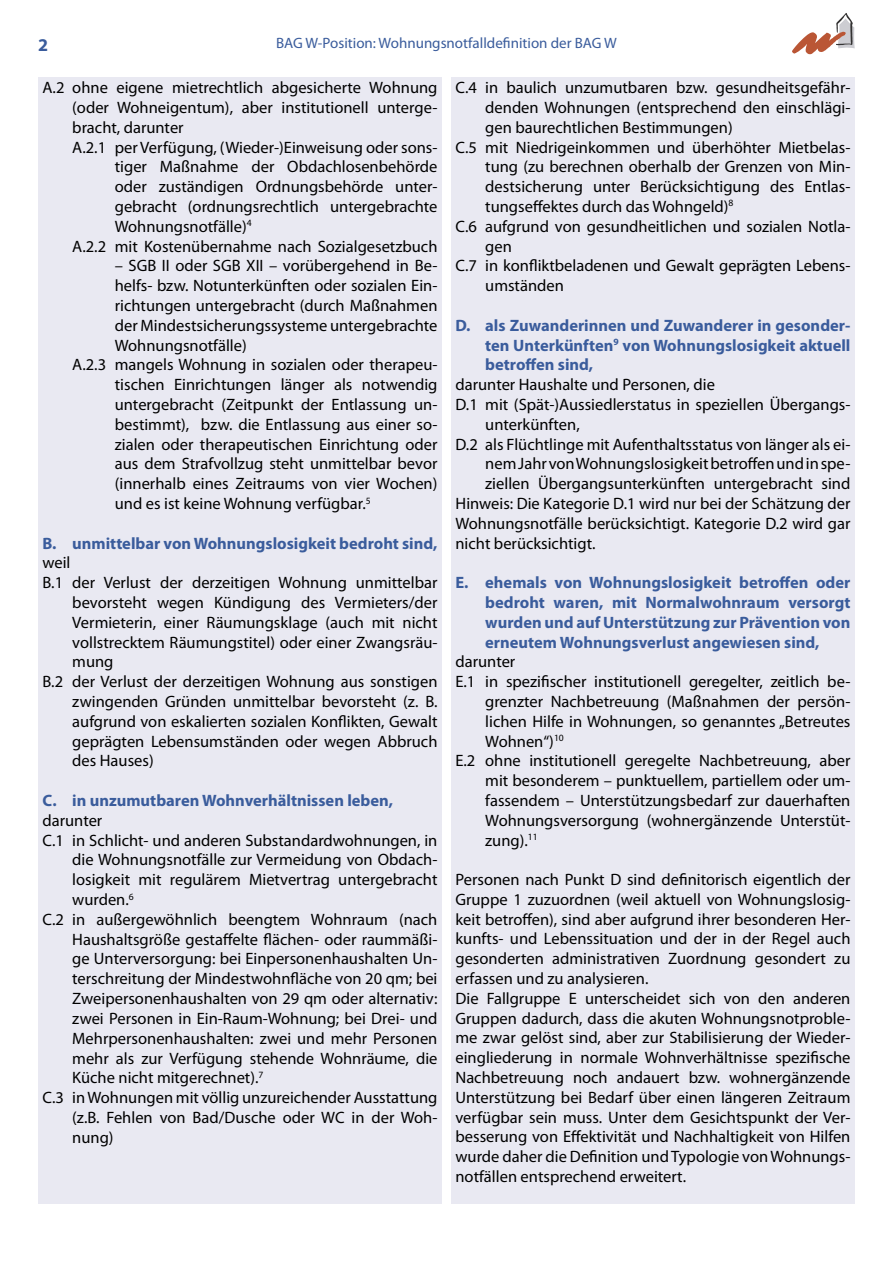
<style>
.page{position:relative;width:893px;height:1263px;background:#fff}
.page>*{position:absolute;margin:0;border:0;box-sizing:border-box;transform-origin:0 0}
.t1{font:700 18px "Myriad Pro";color:#3a5c9c}
._1_eb_einz{font:16.5px/19.8px "Myriad Pro";color:#000;text-align:justify}
._2_eb_einz{font:16.5px/19.8px "Myriad Pro";color:#000;text-align:justify}
.Über{font:700 16.5px/19.8px "Myriad Pro";color:#3a5c9c;text-align:justify}
.t2{font:15px "Myriad Pro";color:#3a5c9c}
</style>
<div class="page">
<div style="left:38px;top:77px;width:404px;height:1126px;background:#e9e9f2"></div>
<div style="left:451px;top:77px;width:404px;height:1126px;background:#e9e9f2"></div>
<svg style="left:792px;top:13px;width:63px;height:41px"></svg>
<p class="t1" style="left:38px;top:35px;width:11px">2</p>
<p class="t2" style="left:276px;top:35px;width:342px">BAG W-Position: Wohnungsnotfalldefinition der BAG W</p>
<p class="_1_eb_einz" style="left:72px;top:78px;width:367px;text-indent:-30px">A.2 ohne eigene mietrechtlich abgesicherte Wohnung (oder Wohneigentum), aber institutionell unterge&shy;bracht, darunter</p>
<p class="_2_eb_einz" style="left:115px;top:137px;width:324px;text-indent:-43px">A.2.1 per Verfügung, (Wieder-)Einweisung oder sons&shy;tiger Maßnahme der Obdachlosenbehörde oder zuständigen Ordnungsbehörde unter&shy;gebracht (ordnungsrechtlich untergebrachte Wohnungsnotfälle)<sup>4</sup></p>
<p class="_2_eb_einz" style="left:72px;top:236px;width:367px">A.2.2 mit Kostenübernahme nach Sozialgesetzbuch</p>
<p class="_2_eb_einz" style="left:115px;top:256px;width:324px">– SGB II oder SGB XII – vorübergehend in Be&shy;helfs- bzw. Notunterkünften oder sozialen Ein&shy;richtungen untergebracht (durch Maßnahmen der Mindestsicherungssysteme untergebrachte Wohnungsnotfälle)</p>
<p class="_2_eb_einz" style="left:115px;top:355px;width:324px;text-indent:-43px">A.2.3 mangels Wohnung in sozialen oder therapeu&shy;tischen Einrichtungen länger als notwendig untergebracht (Zeitpunkt der Entlassung un&shy;bestimmt), bzw. die Entlassung aus einer so&shy;zialen oder therapeutischen Einrichtung oder aus dem Strafvollzug steht unmittelbar bevor (innerhalb eines Zeitraums von vier Wochen) und es ist keine Wohnung verfügbar.<sup>5</sup></p>
<p class="Über" style="left:43px;top:533px;width:396px">B. unmittelbar von Wohnungslosigkeit bedroht sind,</p>
<p class="_1_eb_einz" style="left:43px;top:553px;width:30px">weil</p>
<p class="_1_eb_einz" style="left:72px;top:573px;width:367px;text-indent:-30px">B.1 der Verlust der derzeitigen Wohnung unmittelbar bevorsteht wegen Kündigung des Vermieters/der Vermieterin, einer Räumungsklage (auch mit nicht vollstrecktem Räumungstitel) oder einer Zwangsräu&shy;mung</p>
<p class="_1_eb_einz" style="left:72px;top:672px;width:367px;text-indent:-30px">B.2 der Verlust der derzeitigen Wohnung aus sonstigen zwingenden Gründen unmittelbar bevorsteht (z. B. aufgrund von eskalierten sozialen Konflikten, Gewalt geprägten Lebensumständen oder wegen Abbruch des Hauses)</p>
<p class="Über" style="left:43px;top:791px;width:352px">C. in unzumutbaren Wohnverhältnissen leben,</p>
<p class="_1_eb_einz" style="left:43px;top:811px;width:61px">darunter</p>
<p class="_1_eb_einz" style="left:72px;top:830px;width:367px;text-indent:-30px">C.1 in Schlicht- und anderen Substandardwohnungen, in die Wohnungsnotfälle zur Vermeidung von Obdach&shy;losigkeit mit regulärem Mietvertrag untergebracht wurden.<sup>6</sup></p>
<p class="_1_eb_einz" style="left:72px;top:910px;width:367px;text-indent:-30px">C.2 in außergewöhnlich beengtem Wohnraum (nach Haushaltsgröße gestaffelte flächen- oder raummäßi&shy;ge Unterversorgung: bei Einpersonenhaushalten Un&shy;terschreitung der Mindestwohnfläche von 20 qm; bei Zweipersonenhaushalten von 29 qm oder alternativ: zwei Personen in Ein-Raum-Wohnung; bei Drei- und Mehrpersonenhaushalten: zwei und mehr Personen mehr als zur Verfügung stehende Wohnräume, die Küche nicht mitgerechnet).<sup>7</sup></p>
<p class="_1_eb_einz" style="left:72px;top:1088px;width:367px;text-indent:-30px">C.3 in Wohnungen mit völlig unzureichender Ausstattung (z.B. Fehlen von Bad/Dusche oder WC in der Woh&shy;nung)</p>
<p class="_1_eb_einz" style="left:485px;top:78px;width:367px;text-indent:-30px">C.4 in baulich unzumutbaren bzw. gesundheitsgefähr&shy;denden Wohnungen (entsprechend den einschlägi&shy;gen baurechtlichen Bestimmungen)</p>
<p class="_1_eb_einz" style="left:485px;top:137px;width:367px;text-indent:-30px">C.5 mit Niedrigeinkommen und überhöhter Mietbelas&shy;tung (zu berechnen oberhalb der Grenzen von Min&shy;destsicherung unter Berücksichtigung des Entlas&shy;tungseffektes durch das Wohngeld)<sup>8</sup></p>
<p class="_1_eb_einz" style="left:485px;top:217px;width:367px;text-indent:-30px">C.6 aufgrund von gesundheitlichen und sozialen Notla&shy;gen</p>
<p class="_1_eb_einz" style="left:485px;top:256px;width:367px;text-indent:-30px">C.7 in konfliktbeladenen und Gewalt geprägten Lebens&shy;umständen</p>
<p class="Über" style="left:485px;top:316px;width:367px;text-indent:-30px">D. als Zuwanderinnen und Zuwanderer in gesonder&shy;ten Unterkünften<sup>9</sup> von Wohnungslosigkeit aktuell betroffen sind,</p>
<p class="_1_eb_einz" style="left:455px;top:375px;width:261px">darunter Haushalte und Personen, die</p>
<p class="_1_eb_einz" style="left:485px;top:395px;width:367px;text-indent:-30px">D.1 mit (Spät-)Aussiedlerstatus in speziellen Übergangs&shy;unterkünften,</p>
<p class="_1_eb_einz" style="left:485px;top:434px;width:367px;text-indent:-30px">D.2 als Flüchtlinge mit Aufenthaltsstatus von länger als ei&shy;nem Jahr von Wohnungslosigkeit betroffen und in spe&shy;ziellen Übergangsunterkünften untergebracht sind</p>
<p class="_1_eb_einz" style="left:455px;top:494px;width:396px">Hinweis: Die Kategorie D.1 wird nur bei der Schätzung der Wohnungsnotfälle berücksichtigt. Kategorie D.2 wird gar nicht berücksichtigt.</p>
<p class="Über" style="left:485px;top:573px;width:367px;text-indent:-30px">E. ehemals von Wohnungslosigkeit betroffen oder bedroht waren, mit Normalwohnraum versorgt wurden und auf Unterstützung zur Prävention von erneutem Wohnungsverlust angewiesen sind,</p>
<p class="_1_eb_einz" style="left:455px;top:652px;width:61px">darunter</p>
<p class="_1_eb_einz" style="left:485px;top:672px;width:367px;text-indent:-30px">E.1 in spezifischer institutionell geregelter, zeitlich be&shy;grenzter Nachbetreuung (Maßnahmen der persön&shy;lichen Hilfe in Wohnungen, so genanntes „Betreutes Wohnen“)<sup>10</sup></p>
<p class="_1_eb_einz" style="left:485px;top:751px;width:367px;text-indent:-30px">E.2 ohne institutionell geregelte Nachbetreuung, aber mit besonderem – punktuellem, partiellem oder um&shy;fassendem – Unterstützungsbedarf zur dauerhaften Wohnungsversorgung (wohnergänzende Unterstüt&shy;zung).<sup>11</sup></p>
<p class="_1_eb_einz" style="left:455px;top:870px;width:396px">Personen nach Punkt D sind definitorisch eigentlich der Gruppe 1 zuzuordnen (weil aktuell von Wohnungslosig&shy;keit betroffen), sind aber aufgrund ihrer besonderen Her&shy;kunfts- und Lebenssituation und der in der Regel auch gesonderten administrativen Zuordnung gesondert zu erfassen und zu analysieren.</p>
<p class="_1_eb_einz" style="left:455px;top:988px;width:396px">Die Fallgruppe E unterscheidet sich von den anderen Gruppen dadurch, dass die akuten Wohnungsnotproble&shy;me zwar gelöst sind, aber zur Stabilisierung der Wieder&shy;eingliederung in normale Wohnverhältnisse spezifische Nachbetreuung noch andauert bzw. wohnergänzende Unterstützung bei Bedarf über einen längeren Zeitraum verfügbar sein muss. Unter dem Gesichtspunkt der Ver&shy;besserung von Effektivität und Nachhaltigkeit von Hilfen wurde daher die Definition und Typologie von Wohnungs&shy;notfällen entsprechend erweitert.</p>
</div>
